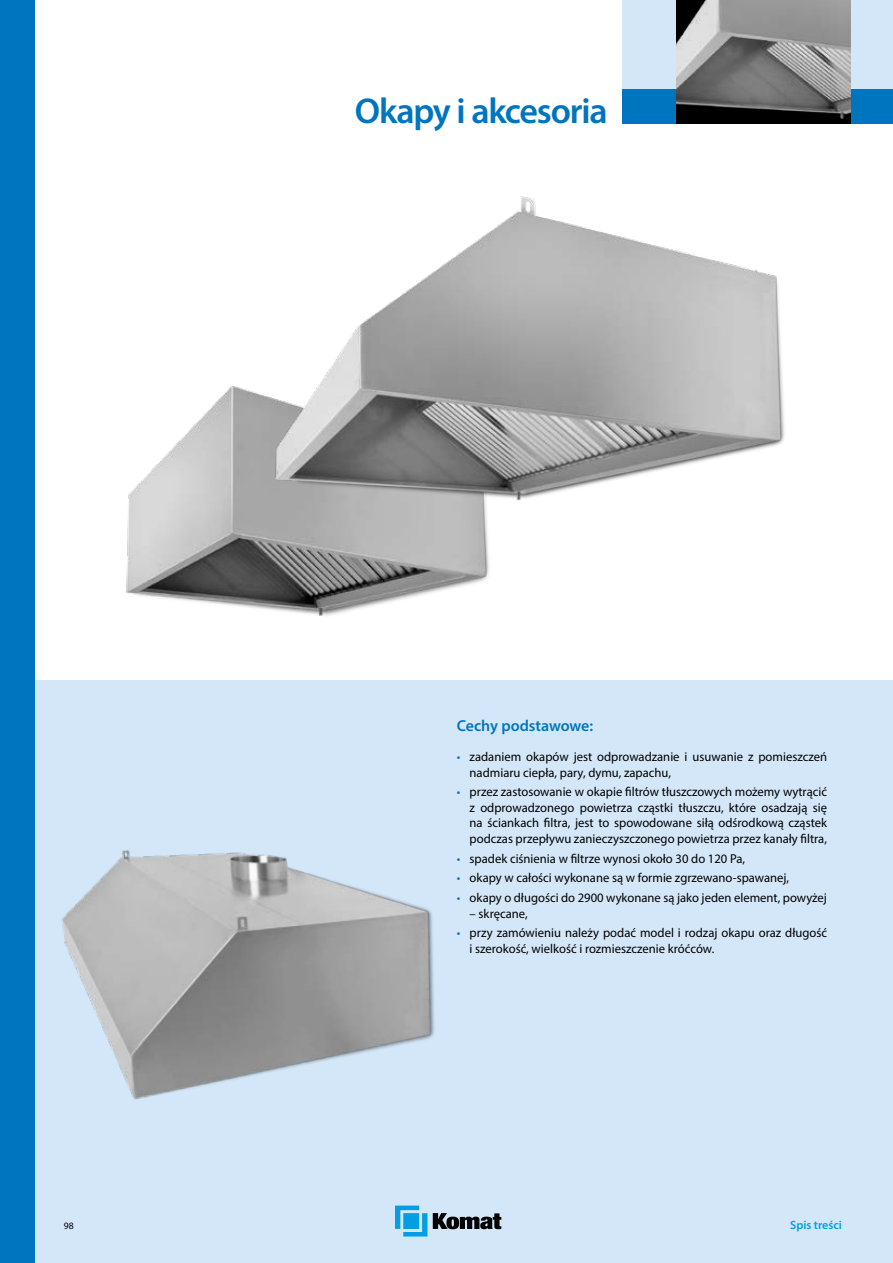
<style>
.page{position:relative;width:893px;height:1263px;background:#fff}
.page>*{position:absolute;margin:0;border:0;box-sizing:border-box;transform-origin:0 0}
.t1{font:600 36px "Myriad Pro";letter-spacing:-.035em;color:#0075bf}
.t2{font:600 15.9px "Myriad Pro";color:#0075bf}
.t3{font:12.9px/15.5px "Myriad Pro";color:#000}
.t4{font:600 12px "Myriad Pro";color:#009fe3}
.t5{font:9.75px "Myriad Pro";color:#000}
.s1{color:#0075bf}
</style>
<div class="page">
<div style="left:0;top:680px;width:893px;height:583px;background:#d4e7f8"></div>
<div style="left:623px;top:0;width:270px;height:106px;background:#d4e7f8"></div>
<div style="left:623px;top:89px;width:270px;height:34px;background:#0075bf"></div>
<img style="left:676px;top:0;width:174px;height:123px">
<div style="left:0;top:0;width:34px;height:1263px;background:#0075bf"></div>
<img style="left:61px;top:850px;width:374px;height:250px">
<img style="left:126px;top:386px;width:363px;height:230px">
<img style="left:268px;top:196px;width:517px;height:315px">
<svg style="left:395px;top:1205px;width:32px;height:31px"></svg>
<svg style="left:433px;top:1213px;width:68px;height:16px"></svg>
<p class="t5" style="left:64px;top:1220px;width:12px">98</p>
<h1 class="t1" style="left:355px;top:88px;width:254px">Okapy i akcesoria</h1>
<p class="t2" style="left:457px;top:716px;width:138px">Cechy podstawowe:</p>
<p class="t3" style="left:470px;top:749px;width:359px;text-indent:-13px"><span class="s1">•</span> zadaniem okapów jest odprowadzanie i usuwanie z pomieszczeń nadmiaru ciepła, pary, dymu, zapachu,</p>
<p class="t3" style="left:470px;top:784px;width:359px;text-align:justify;text-indent:-13px"><span class="s1">•</span> przez zastosowanie w okapie filtrów tłuszczowych możemy wytrącić z odprowadzonego powietrza cząstki tłuszczu, które osadzają się na ściankach filtra, jest to spowodowane siłą odśrodkową cząstek podczas przepływu zanieczyszczonego powietrza przez kanały filtra,</p>
<p class="t3" style="left:457px;top:850px;width:290px"><span class="s1">•</span> spadek ciśnienia w filtrze wynosi około 30 do 120 Pa,</p>
<p class="t3" style="left:457px;top:870px;width:334px"><span class="s1">•</span> okapy w całości wykonane są w formie zgrzewano-spawanej,</p>
<p class="t3" style="left:457px;top:890px;width:372px"><span class="s1">•</span> okapy o długości do 2900 wykonane są jako jeden element, powyżej</p>
<p class="t3" style="left:470px;top:905px;width:60px">– skręcane,</p>
<p class="t3" style="left:470px;top:925px;width:359px;text-indent:-13px"><span class="s1">•</span> przy zamówieniu należy podać model i rodzaj okapu oraz długość i szerokość, wielkość i rozmieszczenie króćców.</p>
<p class="t4" style="left:790px;top:1217px;width:53px">Spis treści</p>
</div>
